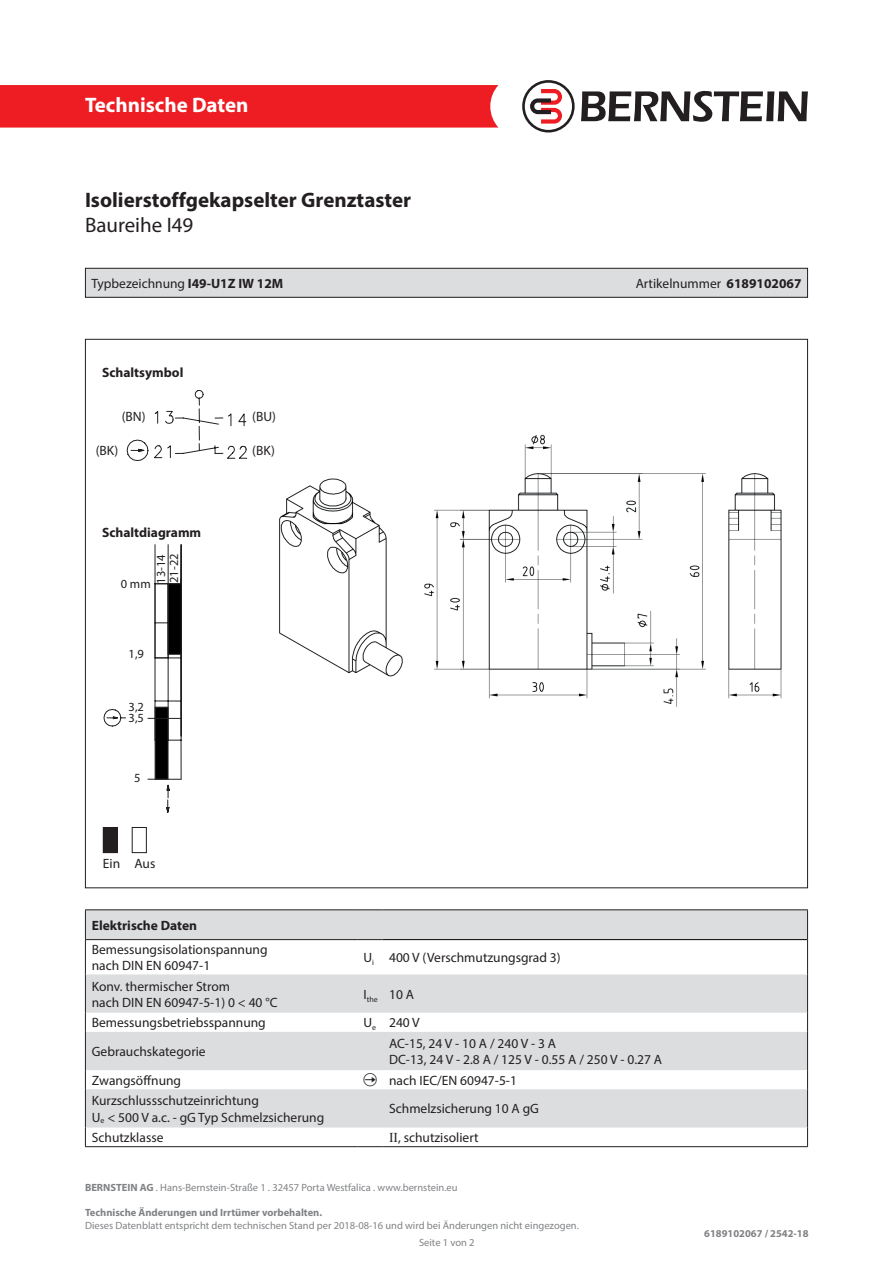
<style>
.page{position:relative;width:893px;height:1263px;background:#fff}
.page>*{position:absolute;margin:0;border:0;box-sizing:border-box;transform-origin:0 0}
.t1{font:700 21px "Myriad Pro";color:#231f20}
.t2{font:700 21px "Myriad Pro";color:#fff}
.t3{font:21px "Myriad Pro";color:#231f20}
.t4{font:13.5px/16.2px "Myriad Pro";color:#231f20}
.t5{font:700 13.5px "Myriad Pro";color:#231f20}
.t6{font:12.45px/13px "Myriad Pro";color:#231f20}
.t7{font:10.5px "Myriad Pro";color:#808285}
.t8{font:700 10.5px "Myriad Pro";color:#808285}
.s1{font-weight:700}
.s2{font-family:"Times New Roman"}
</style>
<div class="page">
<div style="left:0;top:85px;width:498px;height:43px;background:#ee1d23"></div>
<svg style="left:581px;top:91px;width:227px;height:31px"></svg>
<svg style="left:522px;top:80px;width:53px;height:53px"></svg>
<svg style="left:104px;top:544px;width:78px;height:269px"></svg>
<img style="left:424px;top:434px;width:358px;height:273px">
<img style="left:279px;top:478px;width:124px;height:199px">
<div style="left:132px;top:827px;width:15px;height:26px;border:1px solid #231f20"></div>
<div style="left:103px;top:827px;width:14px;height:26px;background:#231f20"></div>
<div style="left:103px;top:827px;width:15px;height:26px;border:1px solid #231f20"></div>
<svg style="left:127px;top:390px;width:120px;height:71px"></svg>
<div style="left:85px;top:268px;width:722px;height:29px;background:#dcdddf"></div>
<div style="left:85px;top:268px;width:723px;height:30px;border:1px solid #231f20"></div>
<svg style="left:86px;top:910px;width:721px;height:217px;fill:#dcdddf"></svg>
<hr style="left:807px;top:939px;width:1px;height:35px;background:#231f20">
<hr style="left:807px;top:974px;width:1px;height:39px;background:#231f20">
<svg style="left:807px;top:1013px;width:1px;height:19px"></svg>
<hr style="left:807px;top:1032px;width:1px;height:38px;background:#231f20">
<svg style="left:807px;top:1070px;width:1px;height:19px"></svg>
<hr style="left:807px;top:1089px;width:1px;height:38px;background:#231f20">
<svg style="left:807px;top:1127px;width:1px;height:19px"></svg>
<svg style="left:807px;top:910px;width:1px;height:29px"></svg>
<hr style="left:85px;top:1146px;width:272px;height:1px;background:#231f20">
<svg style="left:357px;top:1146px;width:26px;height:1px"></svg>
<hr style="left:383px;top:1146px;width:425px;height:1px;background:#231f20">
<hr style="left:383px;top:939px;width:424px;height:1px;background:#000">
<hr style="left:85px;top:909px;width:272px;height:1px;background:#231f20">
<svg style="left:85px;top:910px;width:1px;height:29px"></svg>
<svg style="left:357px;top:909px;width:26px;height:1px"></svg>
<hr style="left:383px;top:909px;width:425px;height:1px;background:#231f20">
<hr style="left:85px;top:939px;width:272px;height:1px;background:#231f20">
<hr style="left:85px;top:940px;width:1px;height:34px;background:#231f20">
<svg style="left:357px;top:939px;width:26px;height:1px"></svg>
<hr style="left:85px;top:974px;width:1px;height:39px;background:#231f20">
<svg style="left:85px;top:1013px;width:1px;height:19px"></svg>
<hr style="left:85px;top:1032px;width:1px;height:38px;background:#231f20">
<svg style="left:85px;top:1070px;width:1px;height:19px"></svg>
<hr style="left:85px;top:1089px;width:1px;height:38px;background:#231f20">
<svg style="left:85px;top:1127px;width:1px;height:19px"></svg>
<svg style="left:364px;top:1072px;width:13px;height:14px"></svg>
<h1 class="t2" style="left:85px;top:91px;width:165px">Technische Daten</h1>
<h1 class="t1" style="left:85px;top:186px;width:328px">Isolierstoffgekapselter Grenztaster</h1>
<h1 class="t3" style="left:85px;top:212px;width:110px">Baureihe I49</h1>
<p class="t4" style="left:91px;top:275px;width:193px">Typbezeichnung <span class="s1">I49-U1Z IW 12M</span></p>
<p class="t4" style="left:636px;top:275px;width:167px">Artikelnummer <span class="s1">6189102067</span></p>
<p class="t5" style="left:102px;top:364px;width:83px">Schaltsymbol</p>
<p class="t4" style="left:122px;top:408px;width:25px">(BN)</p>
<p class="t4" style="left:252px;top:408px;width:25px">(BU)</p>
<p class="t4" style="left:96px;top:442px;width:24px">(BK)</p>
<p class="t4" style="left:252px;top:442px;width:24px">(BK)</p>
<p class="t5" style="left:102px;top:524px;width:101px">Schaltdiagramm</p>
<p class="t6" style="left:154px;top:584px;width:32px;rotate:-90deg">13-14<br>21-22</p>
<p class="t6" style="left:121px;top:577px;width:31px">0 mm</p>
<p class="t6" style="left:129px;top:647px;width:17px">1,9</p>
<p class="t6" style="left:129px;top:701px;width:17px;line-height:10.9px">3,2<br>3,5</p>
<p class="t6" style="left:134px;top:771px;width:8px">5</p>
<p class="t4" style="left:103px;top:855px;width:54px">Ein Aus</p>
<p class="t5" style="left:92px;top:916px;width:107px">Elektrische Daten</p>
<p class="t4" style="left:92px;top:941px;width:177px">Bemessungsisolationspannung nach DIN EN 60947-1</p>
<p class="t4" style="left:364px;top:949px;width:199px">U<sub>i</sub> 400 V (Verschmutzungsgrad 3)</p>
<p class="t4" style="left:92px;top:978px;width:187px">Konv. thermischer Strom<br>nach DIN EN 60947-5-1) 0 &lt; 40 °C</p>
<p class="t4" style="left:364px;top:986px;width:52px">I<sub>the</sub> 10 A</p>
<p class="t4" style="left:92px;top:1014px;width:176px">Bemessungsbetriebsspannung</p>
<p class="t4" style="left:364px;top:1014px;width:58px">U<sub>e</sub> 240 V</p>
<p class="t4" style="left:92px;top:1043px;width:115px">Gebrauchskategorie</p>
<p class="t4" style="left:389px;top:1035px;width:275px">АС-15, 24 V - 10 A / 240 V - 3 A<br>DC-13, 24 V - 2.8 A / 125 V - 0.55 A / 250 V - 0.27 A</p>
<p class="t4" style="left:92px;top:1072px;width:91px">Zwangsöffnung</p>
<p class="t4" style="left:389px;top:1072px;width:129px">nach IEC/EN 60947-5-1</p>
<p class="t4" style="left:92px;top:1092px;width:234px">Kurzschlussschutzeinrichtung<br>U<sub>e</sub> &lt; 500 V a.c. - gG Typ Schmelzsicherung</p>
<p class="t4" style="left:389px;top:1100px;width:151px">Schmelzsicherung 10 A gG</p>
<p class="t4" style="left:92px;top:1129px;width:73px">Schutzklasse</p>
<p class="t4" style="left:389px;top:1129px;width:91px"><span class="s2">II</span>, schutzisoliert</p>
<p class="t7" style="left:85px;top:1181px;width:374px"><span class="s1">BERNSTEIN AG</span> . Hans-Bernstein-Straße 1 . 32457 Porta Westfalica . www.bernstein.eu</p>
<p class="t8" style="left:85px;top:1206px;width:239px">Technische Änderungen und Irrtümer vorbehalten.</p>
<p class="t7" style="left:85px;top:1219px;width:495px">Dieses Datenblatt entspricht dem technischen Stand per 2018-08-16 und wird bei Änderungen nicht eingezogen.</p>
<p class="t7" style="left:419px;top:1236px;width:57px">Seite 1 von 2</p>
<p class="t8" style="left:704px;top:1227px;width:106px">6189102067 / 2542-18</p>
</div>
